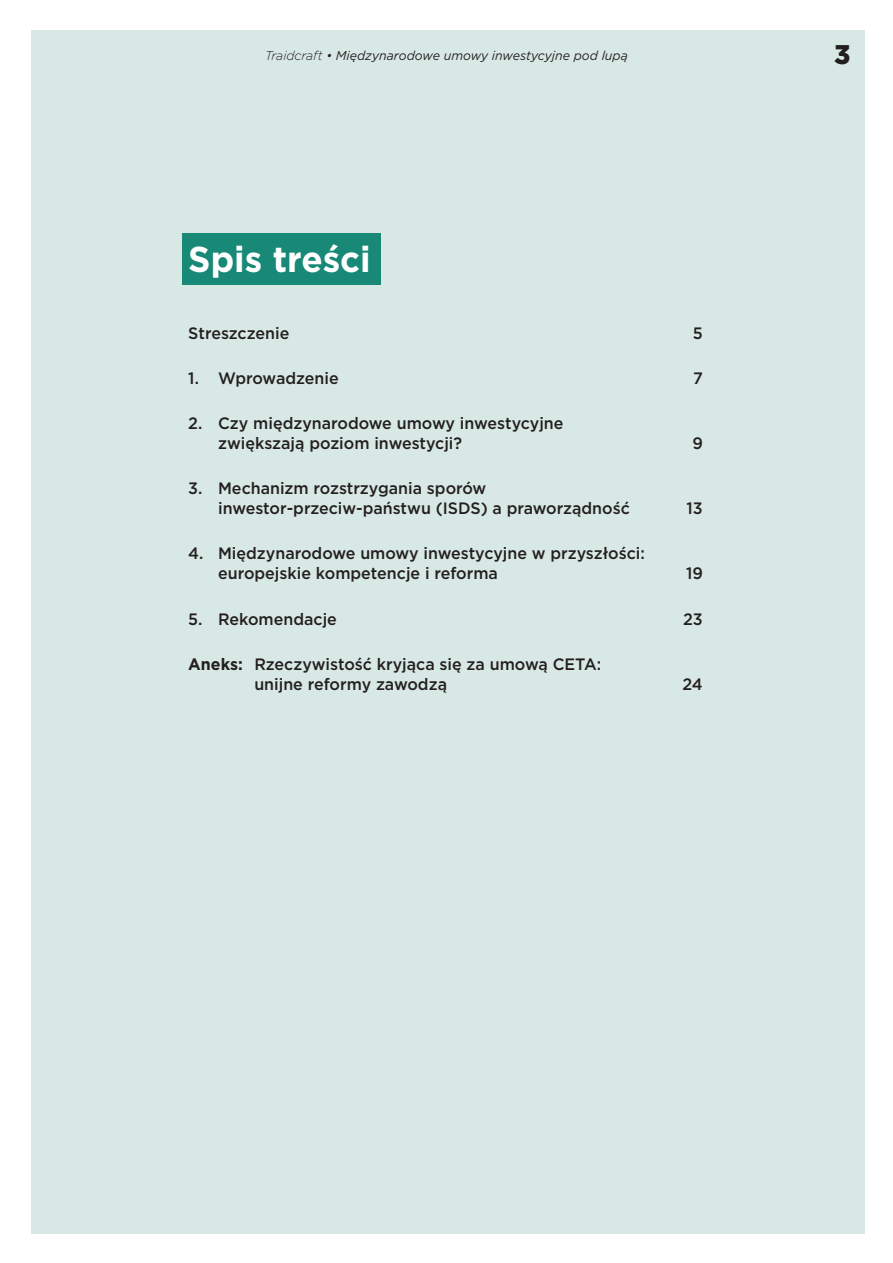
<style>
.page{position:relative;width:893px;height:1263px;background:#fff}
.page>*{position:absolute;margin:0;border:0;box-sizing:border-box;transform-origin:0 0}
.header_30pt_bold{font:700 36px "Gotham";color:#fff}
.body_text{font:900 27px "Gotham";color:#231f20}
.body_text-2{font:500 16.5px/19.8px "Gotham";color:#231f20}
.body_text-3{font:italic 12.75px "Gotham";color:#231f20}
.s1{font-weight:300}
.s2{font-weight:700}
</style>
<div class="page">
<div style="left:31px;top:30px;width:833px;height:1203px;background:#d8e8e4"></div>
<div style="left:182px;top:234px;width:198px;height:51px;background:#178976"></div>
<p class="body_text-3" style="left:265px;top:48px;width:364px"><span class="s1">Traidcraft •</span> Międzynarodowe umowy inwestycyjne pod lupą</p>
<p class="body_text" style="left:834px;top:36px;width:18px">3</p>
<p class="header_30pt_bold" style="left:188px;top:235px;width:184px">Spis treści</p>
<p class="body_text-2" style="left:188px;top:323px;width:103px">Streszczenie</p>
<p class="body_text-2" style="left:693px;top:323px;width:11px">5</p>
<p class="body_text-2" style="left:188px;top:368px;width:152px">1. Wprowadzenie</p>
<p class="body_text-2" style="left:693px;top:368px;width:11px">7</p>
<p class="body_text-2" style="left:218px;top:413px;width:347px;text-indent:-30px">2. Czy międzynarodowe umowy inwestycyjne zwiększają poziom inwestycji?</p>
<p class="body_text-2" style="left:692px;top:433px;width:12px">9</p>
<p class="body_text-2" style="left:218px;top:478px;width:413px;text-indent:-30px">3. Mechanizm rozstrzygania sporów inwestor-przeciw-państwu (ISDS) a praworządność</p>
<p class="body_text-2" style="left:218px;top:543px;width:428px;text-indent:-30px">4. Międzynarodowe umowy inwestycyjne w przyszłości: europejskie kompetencje i reforma</p>
<p class="body_text-2" style="left:687px;top:498px;width:18px">13</p>
<p class="body_text-2" style="left:686px;top:563px;width:18px">19</p>
<p class="body_text-2" style="left:188px;top:608px;width:150px">5. Rekomendacje</p>
<p class="body_text-2" style="left:683px;top:608px;width:21px">23</p>
<p class="body_text-2" style="left:254px;top:654px;width:348px;text-indent:-66px"><span class="s2">Aneks:</span> Rzeczywistość kryjąca się za umową CETA: unijne reformy zawodzą</p>
<p class="body_text-2" style="left:682px;top:674px;width:22px">24</p>
</div>
